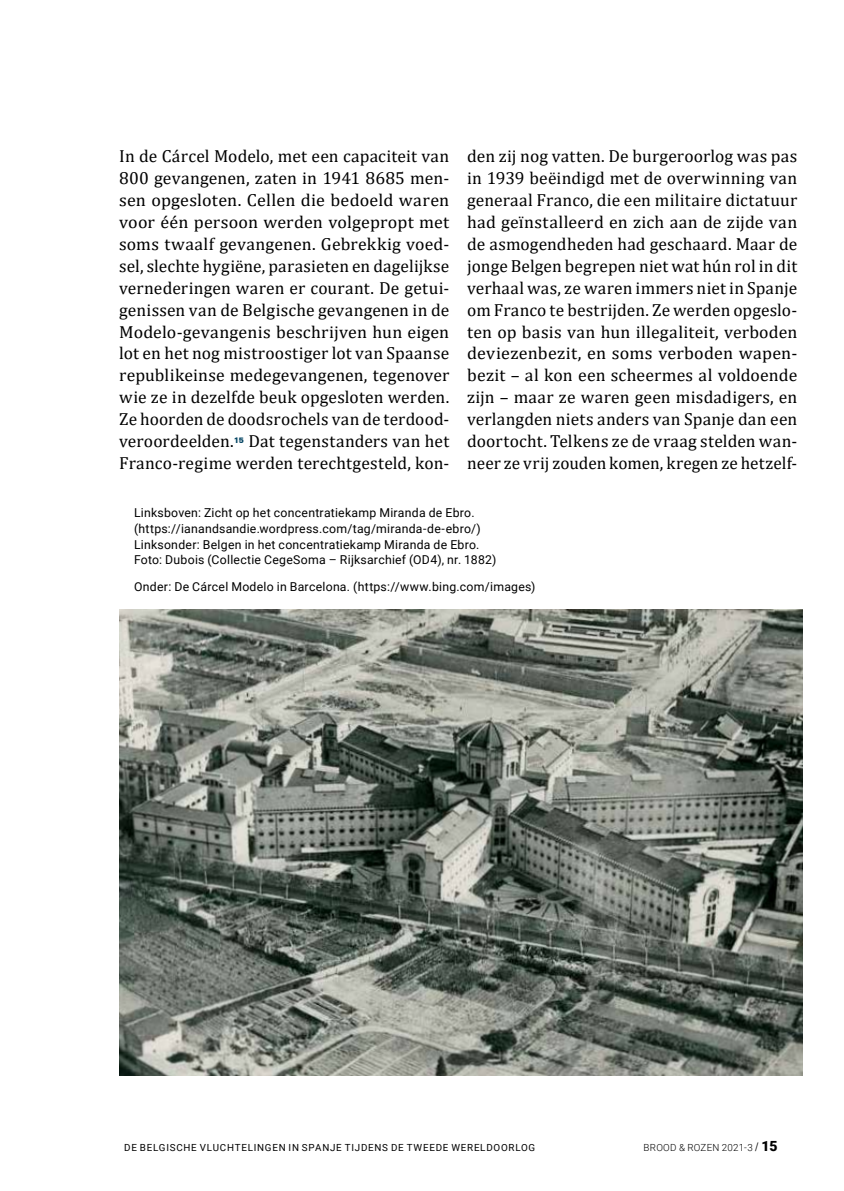
<style>
.page{position:relative;width:844px;height:1191px;background:#fff}
.page>*{position:absolute;margin:0;border:0;box-sizing:border-box;transform-origin:0 0}
.t1{font:17.5px/21.9px "Cambria";letter-spacing:.01em;color:#000;text-align:justify}
.t2{font:12.25px/15.8px "Roboto";letter-spacing:.02em;color:#000}
.t3{font:9.8px "Roboto";letter-spacing:.075em;color:#000}
.t4{font:300 9.8px "Roboto";letter-spacing:.025em;color:#000}
.t5{font:900 7.7px "Zurich BT";color:#044563}
.s1{font-family:"Swiss 721 BT";font-weight:700;font-style:italic;font-size:10.5px}
.s2{font-weight:900;font-size:14px}
</style>
<div class="page">
<img style="left:119px;top:609px;width:683px;height:466px">
<p class="t1" style="left:119px;top:145px;width:331px">In de Cárcel Modelo, met een capaciteit van 800 gevangenen, zaten in 1941 8685 men&shy;sen opgesloten. Cellen die bedoeld waren voor één persoon werden volgepropt met soms twaalf gevangenen. Gebrekkig voed&shy;sel, slechte hygiëne, parasieten en dagelijkse vernederingen waren er courant. De getui&shy;genissen van de Belgische gevangenen in de Modelo-gevangenis beschrijven hun eigen lot en het nog mistroostiger lot van Spaanse republikeinse medegevangenen, tegenover wie ze in dezelfde beuk opgesloten werden.<br>Ze hoorden de doodsrochels van de terdood&shy;veroordeelden.</p>
<p class="t1" style="left:467px;top:145px;width:331px">den zij nog vatten. De burgeroorlog was pas in 1939 beëindigd met de overwinning van generaal Franco, die een militaire dictatuur had geïnstalleerd en zich aan de zijde van de asmogendheden had geschaard. Maar de jonge Belgen begrepen niet wat hún rol in dit verhaal was, ze waren immers niet in Spanje om Franco te bestrijden. Ze werden opgeslo&shy;ten op basis van hun illegaliteit, verboden deviezenbezit, en soms verboden wapen&shy;bezit – al kon een scheermes al voldoende zijn – maar ze waren geen misdadigers, en verlangden niets anders van Spanje dan een doortocht. Telkens ze de vraag stelden wan&shy;neer ze vrij zouden komen, kregen ze hetzelf-</p>
<p class="t2" style="left:134px;top:504px;width:363px">Linksboven: Zicht op het concentratiekamp Miranda de Ebro. (https://ianandsandie.wordpress.com/tag/miranda-de-ebro/)<br>Linksonder: Belgen in het concentratiekamp Miranda de Ebro.<br>Foto: Dubois (Collectie CegeSoma – Rijksarchief (OD4), nr. 1882)</p>
<p class="t2" style="left:134px;top:578px;width:403px">Onder: De Cárcel Modelo in Barcelona. (https://www.bing.com/images)</p>
<p class="t1" style="left:119px;top:430px;width:331px;text-align:right">Dat tegenstanders van het<br>Franco-regime werden terechtgesteld, kon-</p>
<p class="t5" style="left:234px;top:435px;width:12px">15</p>
<p class="t3" style="left:124px;top:1140px;width:412px">DE BELGISCHE VLUCHTELINGEN IN SPANJE TIJDENS DE TWEEDE WERELDOORLOG</p>
<p class="t4" style="left:643px;top:1140px;width:135px">BROOD &amp; ROZEN 2021-3 <span class="s1">/</span> <span class="s2">15</span></p>
</div>
